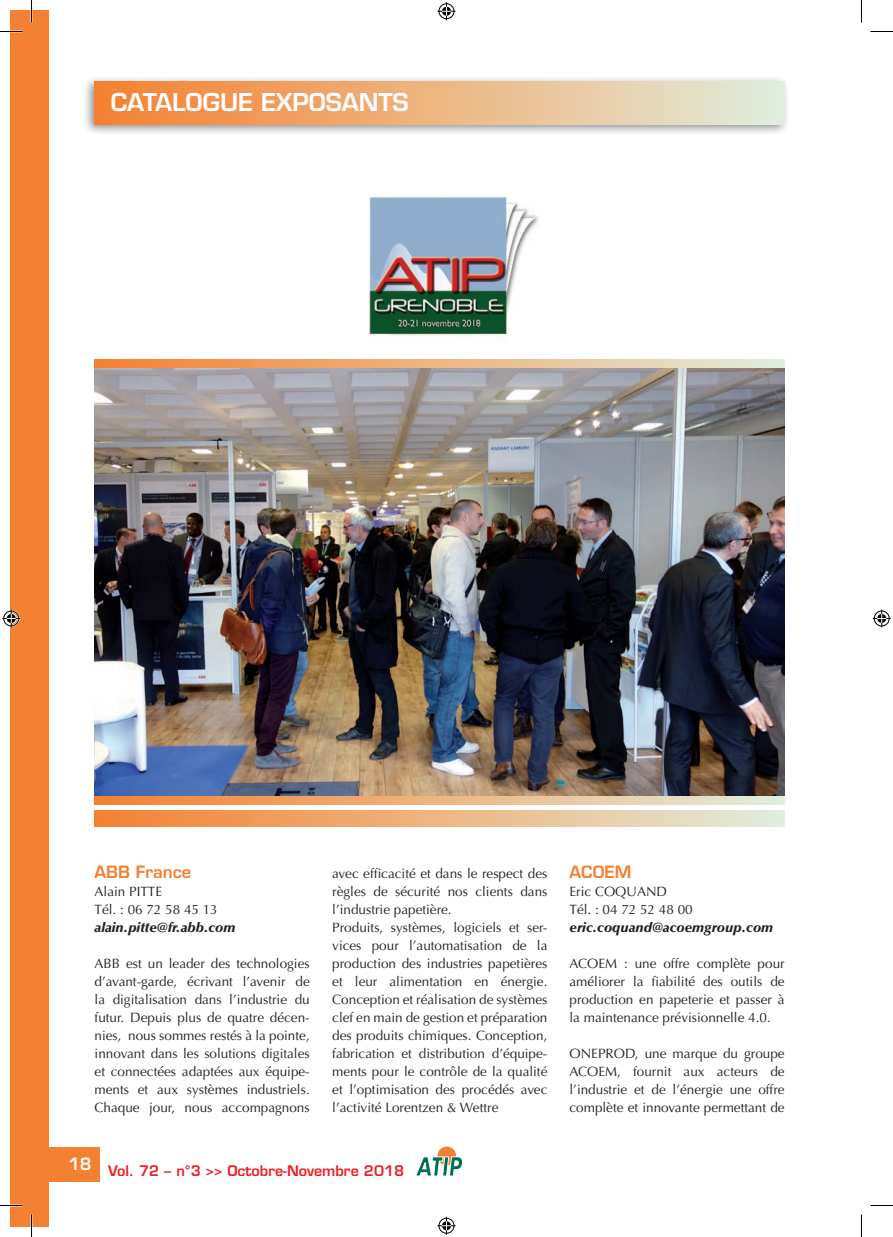
<style>
.page{position:relative;width:893px;height:1237px;background:#fff}
.page>*{position:absolute;margin:0;border:0;box-sizing:border-box;transform-origin:0 0}
.t1{font:600 24px "Eurostile";letter-spacing:-.005em;color:#fff}
.t2{font:600 18.9px "Eurostile";color:#fff}
.t3{font:600 16.5px "Eurostile";color:#f48031}
.t4{font:600 16.5px "Eurostile";color:#fff}
.t5{font:600 14.25px "Eurostile";color:#ee1d23}
.t6{font:13.5px/18px "Optima";color:#231f20}
.t7{font:italic 900 13.5px "Optima";color:#231f20}
.s1{font-size:27px}
</style>
<div class="page">
<div style="left:10px;top:10px;width:39px;height:1216px;background:#f48031"></div>
<div style="left:32px;top:1147px;width:68px;height:34px;background:#f48031"></div>
<div style="left:437px;top:1146px;width:19px;height:19px;background:#f48031;border-radius:50%"></div>
<svg style="left:416px;top:1156px;width:47px;height:20px"></svg>
<div style="left:82px;top:76px;width:707px;height:60px;background:#231f20;opacity:.3"></div>
<div style="left:95px;top:82px;width:688px;height:42px;background:linear-gradient(to right,#f6802e,#e2ecdb)"></div>
<img style="left:369px;top:196px;width:170px;height:140px">
<img style="left:95px;top:368px;width:689px;height:428px">
<svg style="left:95px;top:796px;width:689px;height:8px;background:#ebb684"></svg>
<svg style="left:95px;top:360px;width:689px;height:8px;background:#ebb684"></svg>
<div style="left:95px;top:810px;width:689px;height:16px;background:linear-gradient(to right,#f6802d,#e2eddb)"></div>
<hr style="left:0;top:1204px;width:22px;height:2px;background:#fff">
<svg style="left:0;top:31px;width:22px;height:1px"></svg>
<svg style="left:870px;top:31px;width:22px;height:1px"></svg>
<svg style="left:0;top:1205px;width:22px;height:1px"></svg>
<svg style="left:870px;top:1205px;width:22px;height:1px"></svg>
<svg style="left:31px;top:0;width:1px;height:22px"></svg>
<svg style="left:31px;top:1214px;width:1px;height:23px"></svg>
<svg style="left:437px;top:2px;width:18px;height:18px"></svg>
<svg style="left:437px;top:1216px;width:18px;height:18px"></svg>
<svg style="left:2px;top:609px;width:18px;height:18px"></svg>
<svg style="left:872px;top:609px;width:18px;height:18px"></svg>
<h2 class="t2" style="left:111px;top:94px;width:198px"><span class="s1">C</span>OLLE ÉCOLOGIQUE</h2>
<h1 class="t1" style="left:111px;top:87px;width:299px">CATALOGUE EXPOSANTS</h1>
<p class="t3" style="left:95px;top:861px;width:98px">ABB France</p>
<p class="t6" style="left:95px;top:882px;width:125px">Alain PITTE<br>Tél. : 06 72 58 45 13</p>
<p class="t7" style="left:95px;top:919px;width:142px">alain.pitte@fr.abb.com</p>
<p class="t6" style="left:95px;top:954px;width:216px;text-align:justify">ABB est un leader des technologies d’avant-garde, écrivant l’avenir de la digitalisation dans l’industrie du futur. Depuis plus de quatre décen&shy;nies, nous sommes restés à la pointe, innovant dans les solutions digitales et connectées adaptées aux équipe&shy;ments et aux systèmes industriels.<br>Chaque jour, nous accompagnons</p>
<p class="t6" style="left:332px;top:864px;width:216px">avec efficacité et dans le respect des règles de sécurité nos clients dans l’industrie papetière.<br>Produits, systèmes, logiciels et ser&shy;vices pour l’automatisation de la production des industries papetières et leur alimentation en énergie.<br>Conception et réalisation de systèmes clef en main de gestion et préparation des produits chimiques. Conception, fabrication et distribution d’équipe&shy;ments pour le contrôle de la qualité et l’optimisation des procédés avec l’activité Lorentzen &amp; Wettre</p>
<p class="t4" style="left:68px;top:1153px;width:25px">18</p>
<p class="t5" style="left:108px;top:1161px;width:297px">Vol. 72 – n°3 &gt;&gt; Octobre-Novembre 2018</p>
<p class="t3" style="left:569px;top:861px;width:63px">ACOEM</p>
<p class="t6" style="left:569px;top:882px;width:125px">Eric COQUAND<br>Tél. : 04 72 52 48 00</p>
<p class="t7" style="left:569px;top:919px;width:205px">eric.coquand@acoemgroup.com</p>
<p class="t6" style="left:569px;top:954px;width:216px;text-align:justify">ACOEM : une offre complète pour améliorer la fiabilité des outils de production en papeterie et passer à la maintenance prévisionnelle 4.0.</p>
<p class="t6" style="left:569px;top:1044px;width:216px;text-align:justify">ONEPROD, une marque du groupe ACOEM, fournit aux acteurs de l’industrie et de l’énergie une offre complète et innovante permettant de</p>
</div>
